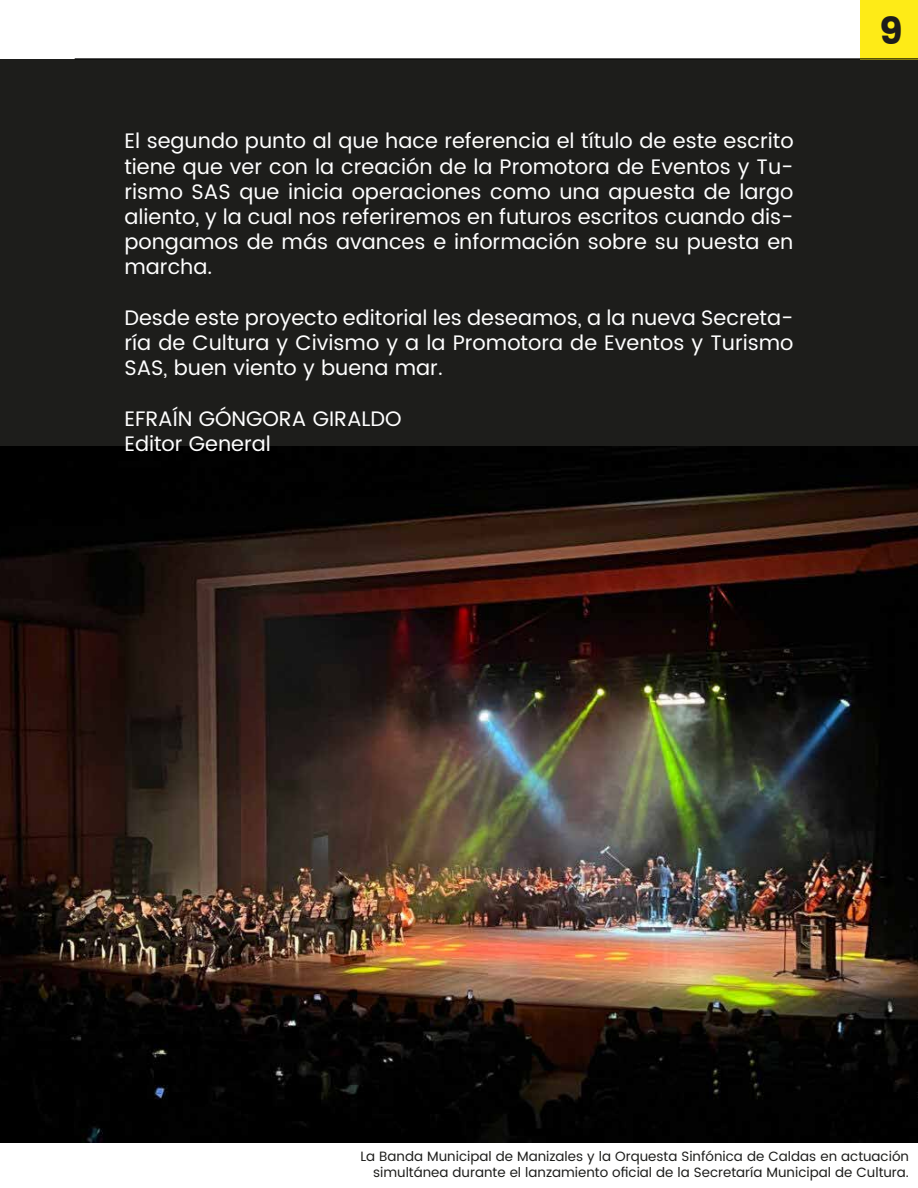
<style>
.page{position:relative;width:918px;height:1188px;background:#fff}
.page>*{position:absolute;margin:0;border:0;box-sizing:border-box;transform-origin:0 0}
.t1{font:37.5px "Poppins";color:#1d1d1b}
.t2{font:21px/25.2px "Poppins";color:#fff;text-align:justify}
.t3{font:13.5px/16.2px "Poppins";color:#1d1d1b;text-align:right}
</style>
<div class="page">
<div style="left:0;top:59px;width:918px;height:393px;background:#1d1d1b"></div>
<div style="left:860px;top:0;width:58px;height:59px;background:#feeb17"></div>
<hr style="left:75px;top:58px;width:843px;height:1px;background:#000">
<img style="left:0;top:446px;width:918px;height:696px">
<p class="t2" style="left:124px;top:129px;width:671px">El segundo punto al que hace referencia el título de este escrito tiene que ver con la creación de la Promotora de Eventos y Tu&shy;rismo SAS que inicia operaciones como una apuesta de largo aliento, y la cual nos referiremos en futuros escritos cuando dis&shy;pongamos de más avances e información sobre su puesta en marcha.</p>
<p class="t2" style="left:124px;top:305px;width:671px">Desde este proyecto editorial les deseamos, a la nueva Secreta&shy;ría de Cultura y Civismo y a la Promotora de Eventos y Turismo SAS, buen viento y buena mar.</p>
<p class="t2" style="left:124px;top:406px;width:279px">EFRAÍN GÓNGORA GIRALDO<br>Editor General</p>
<h1 class="t1" style="left:879px;top:9px;width:25px">9</h1>
<p class="t3" style="left:360px;top:1149px;width:550px">La Banda Municipal de Manizales y la Orquesta Sinfónica de Caldas en actuación simultánea durante el lanzamiento oficial de la Secretaría Municipal de Cultura.</p>
</div>
